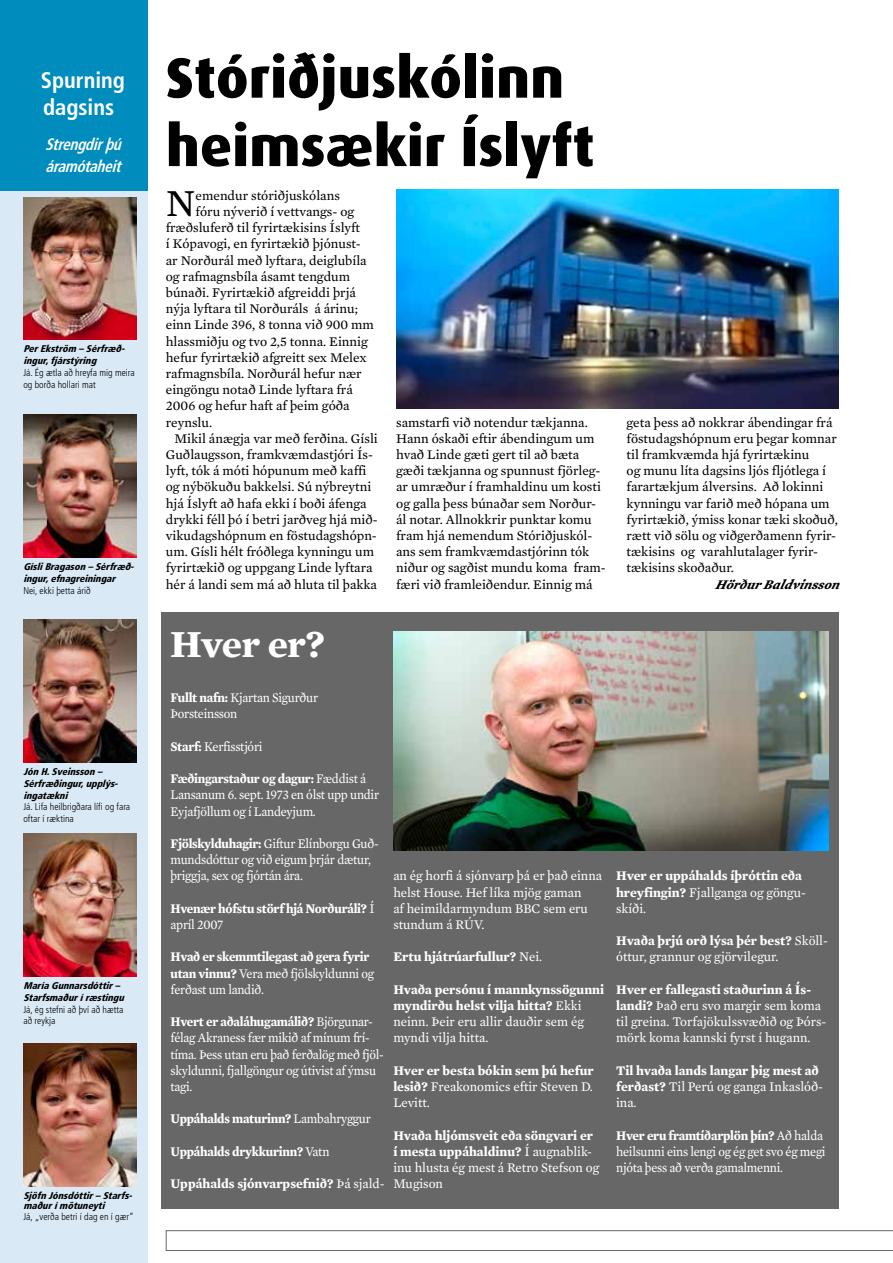
<style>
.page{position:relative;width:893px;height:1263px;background:#fff}
.page>*{position:absolute;margin:0;border:0;box-sizing:border-box;transform-origin:0 0}
.t1{font:800 57px/68.4px "Dax";color:#000}
.t2{font:700 39px "Mercury Text G2";letter-spacing:-.015em;color:#fff}
.t3{font:39px "Mercury Text G2";color:#000}
.t4{font:700 condensed 22.5px/27px "Frutiger";color:#fff}
.t5{font:italic 700 condensed 16.5px/22.2px "Frutiger";color:#fff;scale:.92 1}
.t6{font:13.5px/16.2px "Mercury Text G2";color:#000}
.t7{font:13.5px/16.2px "Mercury Text G2";letter-spacing:-.02em;color:#fff;scale:.93 1}
.t8{font:13.5px/16.2px "Mercury Text G2";color:#fff}
.t9{font:700 13.5px/16.2px "Mercury Text G2";color:#fff}
.t10{font:700 13.5px/16.2px "Mercury Text G2";letter-spacing:-.02em;color:#fff;scale:.93 1}
.t11{font:italic 700 13.5px "Mercury Text G2";color:#000}
.t12{font:italic 900 condensed 9.75px/11.7px "Frutiger";color:#000}
.t13{font:300 condensed 9.75px/11.7px "Frutiger";color:#000}
.s1{font-weight:700}
.s2{font-weight:400}
</style>
<div class="page">
<svg style="left:166px;top:1230px;width:727px;height:21px"></svg>
<div style="left:0;top:0;width:147px;height:1263px;background:#d9e9f6"></div>
<div style="left:0;top:0;width:147px;height:190px;background:#008cbc"></div>
<img style="left:23px;top:197px;width:113px;height:143px">
<img style="left:23px;top:415px;width:113px;height:143px">
<img style="left:23px;top:620px;width:113px;height:143px">
<img style="left:23px;top:834px;width:113px;height:143px">
<img style="left:23px;top:1043px;width:113px;height:143px">
<img style="left:396px;top:190px;width:443px;height:219px">
<div style="left:162px;top:612px;width:677px;height:597px;background:#676767"></div>
<img style="left:393px;top:631px;width:435px;height:219px">
<h3 class="t4" style="left:41px;top:66px;width:86px">Spurning dagsins</h3>
<p class="t5" style="left:45px;top:133px;width:90px">Strengdirþú áramótaheit</p>
<p class="t12" style="left:23px;top:343px;width:106px">PerEkström –Sérfræð&shy;ingur,fjárstýring</p>
<p class="t13" style="left:23px;top:367px;width:113px">Já. Ég ætla að hreyfa mig meira og borða hollari mat</p>
<p class="t12" style="left:23px;top:561px;width:115px">GísliBragason–Sérfræð&shy;ingur,efnagreiningar</p>
<p class="t13" style="left:23px;top:584px;width:69px">Nei, ekki þetta árið</p>
<p class="t12" style="left:23px;top:766px;width:99px">JónH.Sveinsson–<br>Sérfræðingur,upplýs&shy;ingatækni</p>
<p class="t13" style="left:23px;top:801px;width:108px">Já. Lifa heilbrigðara lífi og fara oftar í ræktina</p>
<p class="t12" style="left:23px;top:980px;width:105px">MaríaGunnarsdóttir–<br>Starfsmaðuríræstingu</p>
<p class="t13" style="left:23px;top:1003px;width:102px">Já, ég stefni að því að hætta að reykja</p>
<p class="t12" style="left:23px;top:1190px;width:113px;line-height:10.5px">SjöfnJónsdóttir–Starfs&shy;maðurímötuneyti</p>
<p class="t13" style="left:23px;top:1210px;width:112px">Já, „verða betri í dag en í gær“</p>
<h1 class="t1" style="left:166px;top:44px;width:430px">Stóriðjuskólinn heimsækir Íslyft</h1>
<h2 class="t3" style="left:166px;top:180px;width:31px">N</h2>
<p class="t6" style="left:196px;top:187px;width:146px">emendur stóriðjuskólans</p>
<p class="t6" style="left:196px;top:203px;width:160px">fóru nýverið í vettvangs- og</p>
<p class="t6" style="left:166px;top:220px;width:196px">fræðsluferð til fyrirtækisins Íslyft</p>
<p class="t6" style="left:166px;top:236px;width:196px">í Kópavogi, en fyrirtækið þjónust-</p>
<p class="t6" style="left:166px;top:252px;width:202px">ar Norðurál með lyftara, deiglubíla</p>
<p class="t6" style="left:166px;top:268px;width:186px">og rafmagnsbíla ásamt tengdum</p>
<p class="t6" style="left:166px;top:284px;width:192px">búnaði. Fyrirtækið afgreiddi þrjá</p>
<p class="t6" style="left:166px;top:301px;width:194px">nýja lyftara til Norðuráls á árinu;</p>
<p class="t6" style="left:166px;top:317px;width:210px">einn Linde 396, 8 tonna við 900 mm</p>
<p class="t6" style="left:166px;top:333px;width:203px">hlassmiðju og tvo 2,5 tonna. Einnig</p>
<p class="t6" style="left:166px;top:349px;width:202px">hefur fyrirtækið afgreitt sex Melex</p>
<p class="t6" style="left:166px;top:365px;width:197px">rafmagnsbíla. Norðurál hefur nær</p>
<p class="t6" style="left:166px;top:382px;width:188px">eingöngu notað Linde lyftara frá</p>
<p class="t6" style="left:166px;top:398px;width:185px">2006 og hefur haft af þeim góða</p>
<p class="t6" style="left:166px;top:414px;width:48px">reynslu.</p>
<p class="t6" style="left:174px;top:430px;width:205px">Mikil ánægja var með ferðina. Gísli</p>
<p class="t6" style="left:166px;top:446px;width:209px">Guðlaugsson, framkvæmdastjóri Ís-</p>
<p class="t6" style="left:166px;top:463px;width:202px">lyft, tók á móti hópunum með kaffi</p>
<p class="t6" style="left:166px;top:479px;width:207px">og nýbökuðu bakkelsi. Sú nýbreytni</p>
<p class="t6" style="left:166px;top:495px;width:202px">hjá Íslyft að hafa ekki í boði áfenga</p>
<p class="t6" style="left:166px;top:511px;width:213px">drykki féll þó í betri jarðveg hjá mið-</p>
<p class="t6" style="left:166px;top:527px;width:213px">vikudagshópnum en föstudagshópn-</p>
<p class="t6" style="left:166px;top:544px;width:210px">um. Gísli hélt fróðlega kynningu um</p>
<p class="t6" style="left:166px;top:560px;width:208px">fyrirtækið og uppgang Linde lyftara</p>
<p class="t6" style="left:166px;top:576px;width:213px">hér á landi sem má að hluta til þakka</p>
<p class="t6" style="left:396px;top:414px;width:211px">samstarfi við notendur tækjanna.<br>Hann óskaði eftir ábendingum um hvað Linde gæti gert til að bæta gæði tækjanna og spunnust fjörleg&shy;ar umræður í framhaldinu um kosti og galla þess búnaðar sem Norður&shy;ál notar. Allnokkrir punktar komu fram hjá nemendum Stóriðjuskól&shy;ans sem framkvæmdastjórinn tók niður og sagðist mundu koma fram&shy;færi við framleiðendur. Einnig má</p>
<p class="t6" style="left:627px;top:414px;width:213px">geta þess að nokkrar ábendingar frá föstudagshópnum eru þegar komnar til framkvæmda hjá fyrirtækinu<br>og munu líta dagsins ljós fljótlega í farartækjum álversins. Að lokinni kynningu var farið með hópana um fyrirtækið, ýmiss konar tæki skoðuð, rætt við sölu og viðgerðamenn fyrir&shy;tækisins og varahlutalager fyrir&shy;tækisins skoðaður.</p>
<p class="t11" style="left:715px;top:576px;width:130px">HörðurBaldvinsson</p>
<h2 class="t2" style="left:170px;top:620px;width:157px">Hver er?</h2>
<p class="t7" style="left:171px;top:689px;width:160px"><span class="s1">Fullt nafn:</span> Kjartan Sigurður<br>Þorsteinsson</p>
<p class="t7" style="left:171px;top:738px;width:100px"><span class="s1">Starf:</span> Kerfisstjóri</p>
<p class="t7" style="left:171px;top:770px;width:226px"><span class="s1">Fæðingarstaður og dagur:</span> Fæddist á<br>Lansanum 6. sept. 1973 en ólst upp undir<br>Eyjafjöllum og í Landeyjum.</p>
<p class="t7" style="left:171px;top:835px;width:225px"><span class="s1">Fjölskylduhagir:</span> Giftur Elínborgu Guð&shy;mundsdóttur og við eigum þrjár dætur, þriggja, sex og fjórtán ára.</p>
<p class="t10" style="left:171px;top:900px;width:221px">Hvenær hófstu störf hjá Norðuráli? <span class="s2">Í apríl 2007</span></p>
<p class="t10" style="left:171px;top:949px;width:220px">Hvað er skemmtilegast að gera fyrir utan vinnu? <span class="s2">Vera með fjölskyldunni og ferðast um landið.</span></p>
<p class="t7" style="left:171px;top:1013px;width:231px"><span class="s1">Hvert er aðaláhugamálið?</span> Björgunar&shy;félag Akraness fær mikið af mínum frí&shy;tíma. Þess utan eru það ferðalög með fjöl&shy;skyldunni, fjallgöngur og útivist af ýmsu tagi.</p>
<p class="t10" style="left:171px;top:1111px;width:217px">Uppáhalds maturinn? <span class="s2">Lambahryggur</span></p>
<p class="t10" style="left:171px;top:1143px;width:172px">Uppáhalds drykkurinn? <span class="s2">Vatn</span></p>
<p class="t9" style="left:171px;top:1175px;width:216px">Uppáhalds sjónvarpsefnið? <span class="s2">Þá sjald-</span></p>
<p class="t8" style="left:393px;top:868px;width:210px">an ég horfi á sjónvarp þá er það einna helst House. Hef líka mjög gaman<br>af heimildarmyndum BBC sem eru stundum á RÚV.</p>
<p class="t9" style="left:393px;top:949px;width:150px">Ertu hjátrúarfullur? <span class="s2">Nei.</span></p>
<p class="t9" style="left:393px;top:981px;width:212px">Hvaða persónu í mannkynssögunni myndirðu helst vilja hitta? <span class="s2">Ekki neinn. Þeir eru allir dauðir sem ég myndi vilja hitta.</span></p>
<p class="t9" style="left:393px;top:1062px;width:202px;text-align:justify">Hver er besta bókin sem þú hefur lesið? <span class="s2">Freakonomics eftir Steven D.<br>Levitt.</span></p>
<p class="t8" style="left:393px;top:1127px;width:207px"><span class="s1">Hvaða hljómsveit eða söngvari er í mesta uppáhaldinu?</span> Í augnablik&shy;inu hlusta ég mest á Retro Stefson og<br>Mugison</p>
<p class="t9" style="left:616px;top:868px;width:191px">Hver er uppáhalds íþróttin eða hreyfingin? <span class="s2">Fjallganga og göngu&shy;skíði.</span></p>
<p class="t8" style="left:616px;top:932px;width:213px"><span class="s1">Hvaða þrjú orð lýsa þér best?</span> Sköll&shy;óttur, grannur og gjörvilegur.</p>
<p class="t8" style="left:616px;top:981px;width:212px"><span class="s1">Hver er fallegasti staðurinn á Ís&shy;landi?</span> Það eru svo margir sem koma til greina. Torfajökulssvæðið og Þórs&shy;mörk koma kannski fyrst í hugann.</p>
<p class="t9" style="left:616px;top:1062px;width:208px">Til hvaða lands langar þig mest að ferðast? <span class="s2">Til Perú og ganga Inkaslóð&shy;ina.</span></p>
<p class="t7" style="left:616px;top:1127px;width:227px"><span class="s1">Hver eru framtíðarplön þín?</span> Að halda heilsunni eins lengi og ég get svo ég megi njóta þess að verða gamalmenni.</p>
</div>
